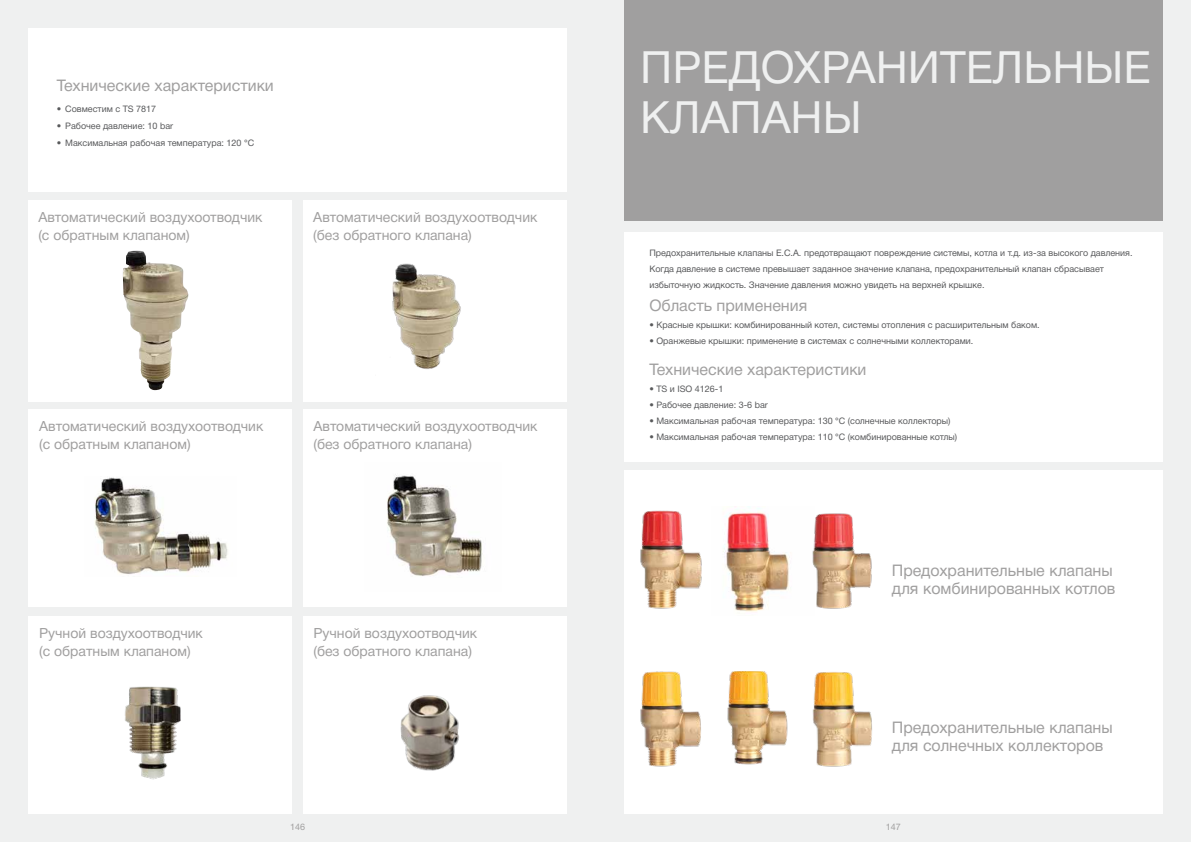
<style>
.page{position:relative;width:1191px;height:842px;background:#eff0f0}
.page>*{position:absolute;margin:0;border:0;box-sizing:border-box;transform-origin:0 0}
.t1{font:44.6px/50px "Helvetica Neue Cyr";color:#eff0f0}
.t2{font:16px/18px "Helvetica Neue Cyr";color:#a09f9f}
.t3{font:14px/18px "Helvetica Neue Cyr";color:#a09f9f}
.t4{font:9px/16px "Helvetica Neue Cyr";color:#58595b}
.t5{font:9px "Helvetica Neue Cyr";color:#a09f9f}
</style>
<div class="page">
<div style="left:28px;top:28px;width:539px;height:163px;background:#fff"></div>
<div style="left:28px;top:409px;width:264px;height:198px;background:#fff"></div>
<div style="left:28px;top:616px;width:264px;height:198px;background:#fff"></div>
<div style="left:303px;top:409px;width:264px;height:198px;background:#fff"></div>
<div style="left:303px;top:616px;width:264px;height:198px;background:#fff"></div>
<img style="left:387px;top:474px;width:96px;height:102px">
<div style="left:28px;top:201px;width:264px;height:201px;background:#fff"></div>
<div style="left:303px;top:201px;width:264px;height:201px;background:#fff"></div>
<img style="left:123px;top:251px;width:66px;height:139px">
<div style="left:624px;top:232px;width:538px;height:230px;background:#fff"></div>
<div style="left:624px;top:0;width:538px;height:220px;background:#a09f9f"></div>
<div style="left:624px;top:470px;width:538px;height:344px;background:#fff"></div>
<img style="left:723px;top:506px;width:66px;height:106px">
<img style="left:640px;top:511px;width:61px;height:97px">
<img style="left:812px;top:513px;width:60px;height:95px">
<img style="left:727px;top:671px;width:60px;height:94px">
<img style="left:640px;top:671px;width:61px;height:96px">
<img style="left:812px;top:672px;width:60px;height:94px">
<img style="left:125px;top:686px;width:56px;height:94px">
<img style="left:400px;top:695px;width:59px;height:76px">
<img style="left:95px;top:477px;width:133px;height:97px">
<img style="left:392px;top:263px;width:69px;height:106px">
<h2 class="t2" style="left:57px;top:76px;width:219px">Технические характеристики</h2>
<p class="t4" style="left:57px;top:101px;width:101px">• Совместим с TS 7817</p>
<p class="t4" style="left:57px;top:118px;width:118px">• Рабочее давление: 10 bar</p>
<p class="t4" style="left:57px;top:135px;width:199px">• Максимальная рабочая температура: 120 °C</p>
<h3 class="t3" style="left:38px;top:208px;width:226px">Автоматический воздухоотводчик (с обратным клапаном)</h3>
<h3 class="t3" style="left:313px;top:208px;width:226px">Автоматический воздухоотводчик (без обратного клапана)</h3>
<h3 class="t3" style="left:39px;top:417px;width:226px">Автоматический воздухоотводчик (с обратным клапаном)</h3>
<h3 class="t3" style="left:313px;top:417px;width:226px">Автоматический воздухоотводчик (без обратного клапана)</h3>
<h3 class="t3" style="left:39px;top:625px;width:165px">Ручной воздухоотводчик (с обратным клапаном)</h3>
<h3 class="t3" style="left:313px;top:625px;width:165px">Ручной воздухоотводчик (без обратного клапана)</h3>
<h1 class="t1" style="left:640px;top:43px;width:512px">ПРЕДОХРАНИТЕЛЬНЫЕ<br>КЛАПАНЫ</h1>
<p class="t4" style="left:649px;top:245px;width:485px">Предохранительные клапаны E.C.A. предотвращают повреждение системы, котла и т.д. из-за высокого давления.<br>Когда давление в системе превышает заданное значение клапана, предохранительный клапан сбрасывает избыточную жидкость. Значение давления можно увидеть на верхней крышке.</p>
<p class="t4" style="left:649px;top:317px;width:392px">• Красные крышки: комбинированный котел, системы отопления с расширительным баком.</p>
<p class="t4" style="left:649px;top:333px;width:325px">• Оранжевые крышки: применение в системах с солнечными коллекторами.</p>
<h2 class="t2" style="left:649px;top:296px;width:159px">Область применения</h2>
<h2 class="t2" style="left:649px;top:360px;width:219px">Технические характеристики</h2>
<p class="t4" style="left:649px;top:381px;width:76px">• TS и ISO 4126-1</p>
<p class="t4" style="left:649px;top:397px;width:120px">• Рабочее давление: 3-6 bar</p>
<p class="t4" style="left:649px;top:413px;width:303px">• Максимальная рабочая температура: 130 °C (солнечные коллекторы)</p>
<p class="t4" style="left:649px;top:429px;width:309px">• Максимальная рабочая температура: 110 °C (комбинированные котлы)</p>
<h2 class="t2" style="left:892px;top:562px;width:225px">Предохранительные клапаны для комбинированных котлов</h2>
<h2 class="t2" style="left:892px;top:719px;width:222px">Предохранительные клапаны для солнечных коллекторов</h2>
<p class="t5" style="left:290px;top:822px;width:17px">146</p>
<p class="t5" style="left:885px;top:822px;width:17px">147</p>
</div>
